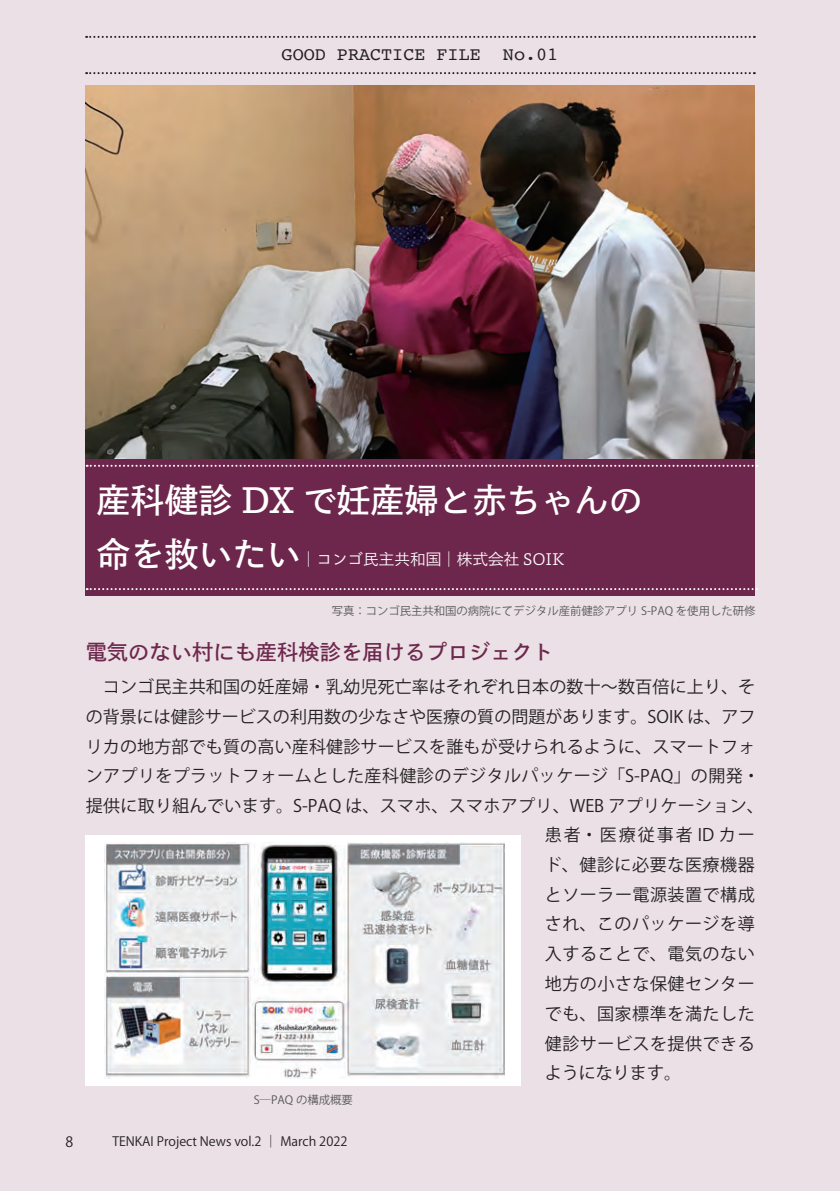
<style>
.page{position:relative;width:840px;height:1191px;background:#fff}
.page>*{position:absolute;margin:0;border:0;box-sizing:border-box;transform-origin:0 0}
.t1{font:34px "Toppan Bunkyu Gothic Pr 6 N DB";color:#fff}
.t2{font:21.2px "Toppan Bunkyu Gothic Pr 6 N DB";color:#6e274c}
.t3{font:18.4px "Courier";color:#231f20}
.t4{font:17px/29.8px "Koz Go Pr 6 N";letter-spacing:.01em;color:#231f20}
.t5{font:15.6px "Toppan Bunkyu Gothic Pr 6 N R";color:#fff}
.t6{font:14.2px "Koz Go Pr 6 N";color:#231f20}
.t7{font:12.8px "Koz Go Pr 6 N";color:#231f20}
.t8{font:11.4px "Koz Go Pr 6 N";color:#57585a}
.s1{font-family:"Toppan Bunkyu Gothic Pr 6 N DB";font-size:34px}
</style>
<div class="page">
<div style="left:0;top:0;width:839px;height:1191px;background:#eae0e5"></div>
<img style="left:86px;top:85px;width:667px;height:374px">
<div style="left:86px;top:459px;width:668px;height:136px;background:#6e274c"></div>
<svg style="left:86px;top:36px;width:668px;height:2px"></svg>
<svg style="left:86px;top:72px;width:668px;height:2px"></svg>
<svg style="left:87px;top:588px;width:670px;height:2px"></svg>
<svg style="left:87px;top:465px;width:670px;height:2px"></svg>
<div style="left:85px;top:835px;width:435px;height:250px;background:#fff"></div>
<img style="left:104px;top:842px;width:400px;height:236px">
<p class="t3" style="left:281px;top:40px;width:278px">GOOD PRACTICE FILE No.01</p>
<h1 class="t1" style="left:96px;top:482px;width:547px">産科健診 DX で妊産婦と赤ちゃんの</h1>
<p class="t5" style="left:96px;top:550px;width:469px"><span class="s1">命を救いたい</span>｜コンゴ民主共和国｜株式会社 SOIK</p>
<p class="t8" style="left:331px;top:605px;width:425px">写真：コンゴ民主共和国の病院にてデジタル産前健診アプリ S-PAQ を使用した研修</p>
<p class="t2" style="left:86px;top:640px;width:469px">電気のない村にも産科検診を届けるプロジェクト</p>
<p class="t4" style="left:86px;top:672px;width:679px">　コンゴ民主共和国の妊産婦・乳幼児死亡率はそれぞれ日本の数十〜数百倍に上り、その背景には健診サービスの利用数の少なさや医療の質の問題があります。SOIK は、アフリカの地方部でも質の高い産科健診サービスを誰もが受けられるように、スマートフォンアプリをプラットフォームとした産科健診のデジタルパッケージ「S-PAQ」の開発・提供に取り組んでいます。S-PAQ は、スマホ、スマホアプリ、WEB アプリケーション、</p>
<p class="t8" style="left:253px;top:1093px;width:101px">S―PAQ の構成概要</p>
<p class="t6" style="left:65px;top:1133px;width:9px">8</p>
<p class="t7" style="left:112px;top:1133px;width:236px">TENKAI Project News vol.2 ｜ March 2022</p>
<p class="t4" style="left:544px;top:820px;width:211px;text-align:justify">患者・医療従事者 ID カード、健診に必要な医療機器とソーラー電源装置で構成され、このパッケージを導入することで、電気のない地方の小さな保健センターでも、国家標準を満たした健診サービスを提供できるようになります。</p>
</div>
